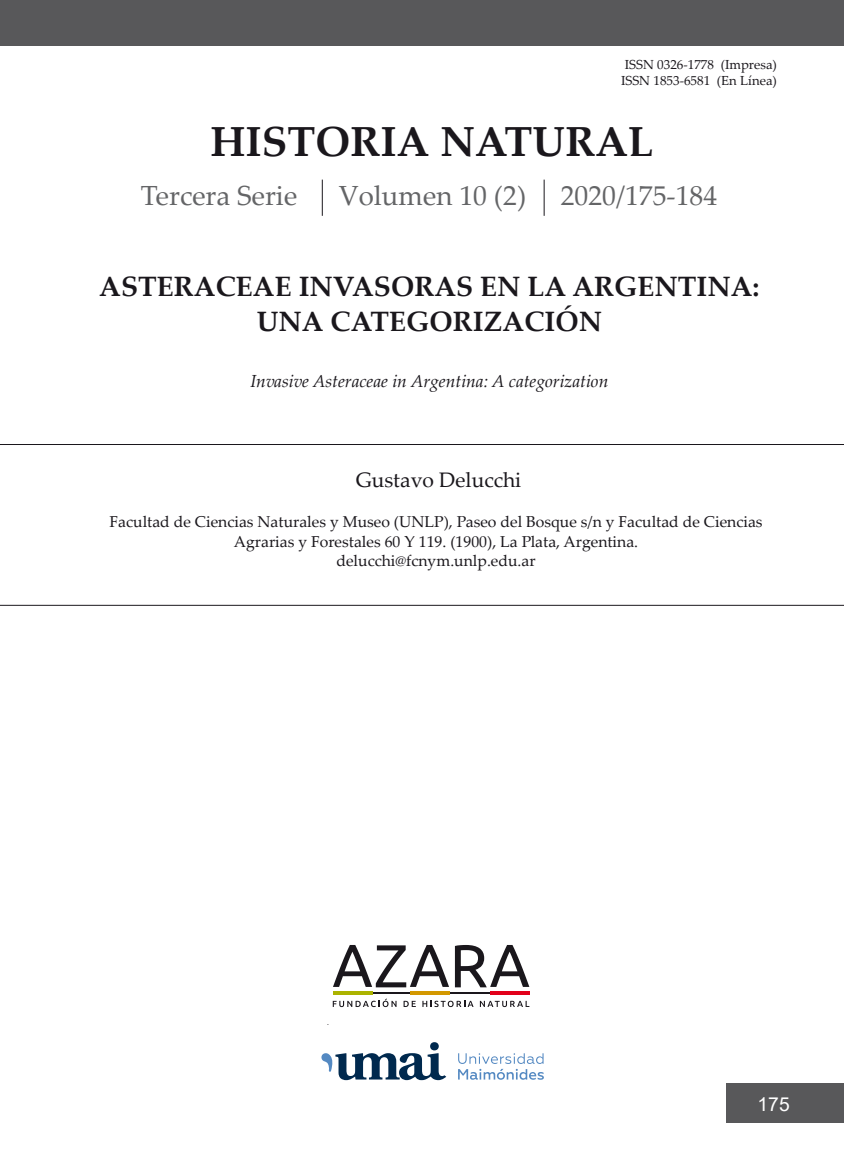
<style>
.page{position:relative;width:844px;height:1166px;background:#fff}
.page>*{position:absolute;margin:0;border:0;box-sizing:border-box;transform-origin:0 0}
.t1{font:700 42px "Palatino Linotype";color:#1a171c}
.t2{font:700 28px/35px "Palatino Linotype";color:#1a171c;text-align:center}
.t3{font:27.65px "Palatino Linotype";color:#646567}
.t4{font:21px "Palatino Linotype";color:#1a171c}
.t5{font:19.25px "Arial";color:#fff}
.t6{font:italic 17.5px "Palatino Linotype";color:#1a171c}
.t7{font:15.75px/19.2px "Palatino Linotype";color:#1a171c;text-align:center}
.t8{font:13.12px/15.8px "Palatino Linotype";color:#1a171c}
</style>
<div class="page">
<div style="left:726px;top:1083px;width:117px;height:39px;background:#58585a"></div>
<div style="left:0;top:0;width:843px;height:45px;background:#58585a"></div>
<hr style="left:322px;top:180px;width:1px;height:36px;background:#1a171c">
<hr style="left:543px;top:180px;width:1px;height:36px;background:#1a171c">
<hr style="left:0;top:444px;width:843px;height:1px;background:#1a171c">
<hr style="left:0;top:605px;width:843px;height:1px;background:#1a171c">
<svg style="left:332px;top:998px;width:64px;height:9px"></svg>
<svg style="left:403px;top:1001px;width:12px;height:6px"></svg>
<svg style="left:422px;top:1001px;width:51px;height:6px"></svg>
<svg style="left:479px;top:1001px;width:50px;height:6px"></svg>
<hr style="left:332px;top:993px;width:197px;height:1px;background:#1a171c">
<svg style="left:455px;top:945px;width:74px;height:42px"></svg>
<svg style="left:333px;top:945px;width:116px;height:42px"></svg>
<hr style="left:332px;top:991px;width:40px;height:4px;background:#abb300">
<hr style="left:410px;top:991px;width:39px;height:4px;background:#d39800">
<hr style="left:489px;top:991px;width:40px;height:4px;background:#e2001a">
<svg style="left:458px;top:1053px;width:85px;height:27px"></svg>
<svg style="left:321px;top:1042px;width:125px;height:38px"></svg>
<p class="t8" style="left:621px;top:56px;width:157px">ISSN 0326-1778 (Impresa)<br>ISSN 1853-6581 (En Línea)</p>
<h1 class="t1" style="left:210px;top:112px;width:444px">HISTORIA NATURAL</h1>
<h3 class="t3" style="left:141px;top:176px;width:158px">Tercera Serie</h3>
<h3 class="t3" style="left:339px;top:176px;width:380px">Volumen 10 (2) 2020/175-184</h3>
<h2 class="t2" style="left:99px;top:268px;width:661px">ASTERACEAE INVASORAS EN LA ARGENTINA:<br>UNA CATEGORIZACIÓN</h2>
<p class="t6" style="left:250px;top:369px;width:359px">Invasive Asteraceae in Argentina: A categorization</p>
<h3 class="t4" style="left:355px;top:465px;width:167px">Gustavo Delucchi</h3>
<p class="t7" style="left:109px;top:512px;width:654px">Facultad de Ciencias Naturales y Museo (UNLP), Paseo del Bosque s/n y Facultad de Ciencias<br>Agrarias y Forestales 60 Y 119. (1900), La Plata, Argentina.<br>delucchi@fcnym.unlp.edu.ar</p>
<p class="t5" style="left:757px;top:1090px;width:34px">175</p>
</div>
